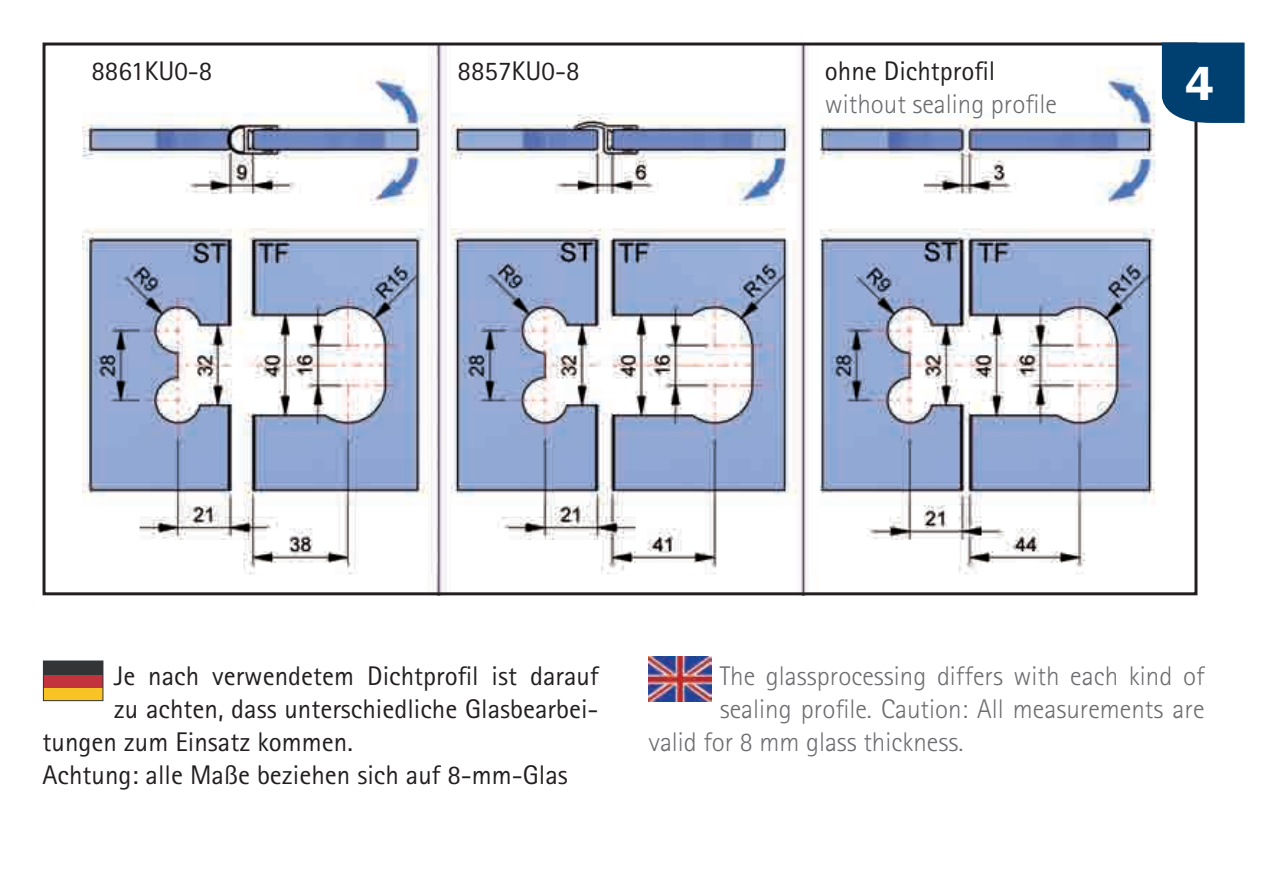
<style>
.page{position:relative;width:1263px;height:893px;background:#fff}
.page>*{position:absolute;margin:0;border:0;box-sizing:border-box;transform-origin:0 0}
.t1{font:600 48.9px "Franklin Got Itc TCE";color:#fff}
.t2{font:27px "Rotis Sans Serif";color:#231f20}
.t3{font:300 27px "Rotis Sans Serif";color:#6c6d70}
</style>
<div class="page">
<img style="left:648px;top:657px;width:63px;height:44px">
<div style="left:43px;top:688px;width:60px;height:13px;background:#f8c425"></div>
<div style="left:43px;top:674px;width:60px;height:14px;background:#c2333e"></div>
<div style="left:43px;top:661px;width:60px;height:13px;background:#323436"></div>
<div style="left:43px;top:661px;width:60px;height:40px;border:1px solid #323436"></div>
<img style="left:83px;top:47px;width:1073px;height:544px">
<div style="left:43px;top:43px;width:1154px;height:552px;border:3px solid #231f20"></div>
<div style="left:1162px;top:43px;width:82px;height:80px;background:#004071"></div>
<p class="t2" style="left:91px;top:55px;width:123px">8861KU0-8</p>
<p class="t2" style="left:458px;top:55px;width:124px">8857KU0-8</p>
<p class="t2" style="left:825px;top:55px;width:172px">ohne Dichtprofil</p>
<p class="t3" style="left:825px;top:88px;width:233px">without sealing profile</p>
<h1 class="t1" style="left:1185px;top:57px;width:30px">4</h1>
<p class="t2" style="left:114px;top:660px;width:486px">Je nach verwendetem Dichtprofil ist darauf</p>
<p class="t2" style="left:114px;top:693px;width:486px">zu achten, dass unterschiedliche Glasbearbei-</p>
<p class="t2" style="left:43px;top:726px;width:312px">tungen zum Einsatz kommen.</p>
<p class="t2" style="left:43px;top:759px;width:527px">Achtung: alle Maße beziehen sich auf 8-mm-Glas</p>
<p class="t3" style="left:720px;top:660px;width:486px">The glassprocessing differs with each kind of</p>
<p class="t3" style="left:720px;top:693px;width:486px">sealing profile. Caution: All measurements are</p>
<p class="t3" style="left:648px;top:726px;width:316px">valid for 8 mm glass thickness.</p>
</div>
